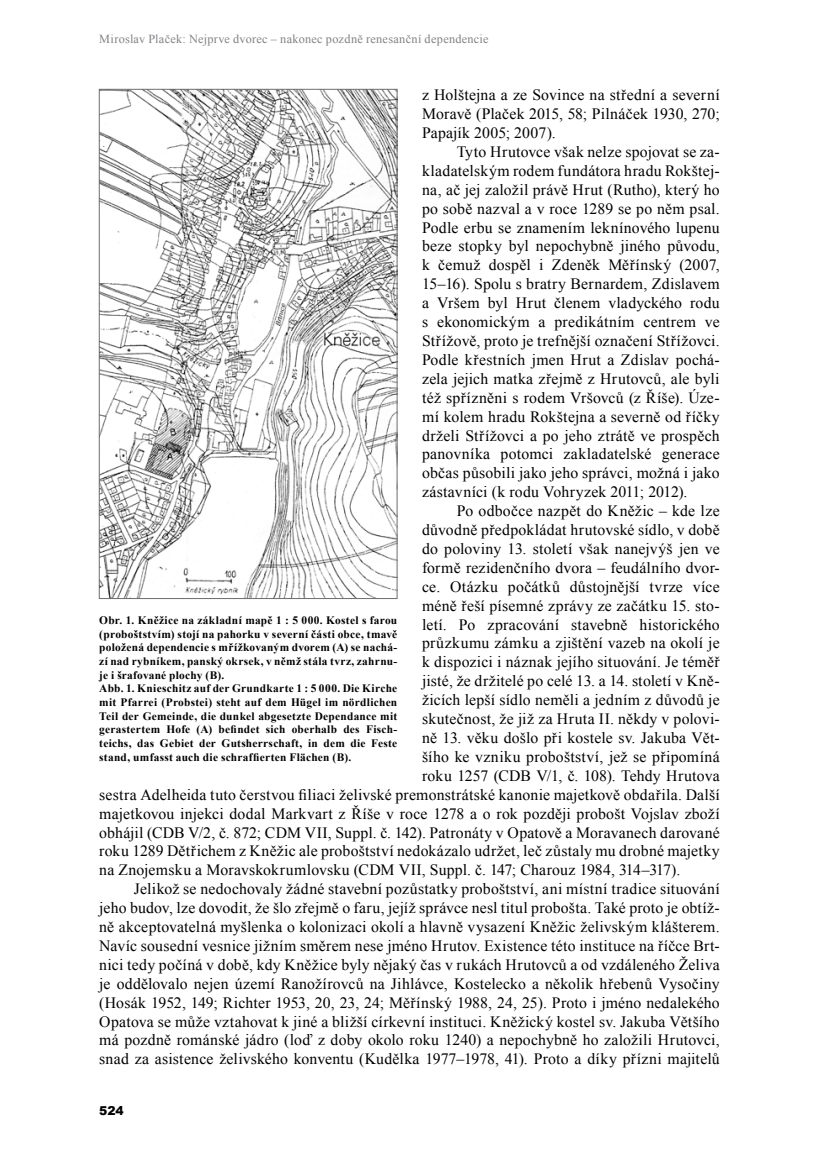
<style>
.page{position:relative;width:819px;height:1171px;background:#fff}
.page>*{position:absolute;margin:0;border:0;box-sizing:border-box;transform-origin:0 0}
.t1{font:15.75px/18.9px "Times New Roman";letter-spacing:.015em;color:#000;text-align:justify}
.t2{font:12.25px "Times New Roman";letter-spacing:.02em;color:#808285}
.t3{font:900 12.25px "Arial";color:#000}
.t4{font:700 11.38px/13.7px "Times New Roman";letter-spacing:.025em;color:#000}
</style>
<div class="page">
<img style="left:101px;top:91px;width:294px;height:506px">
<div style="left:99px;top:89px;width:298px;height:510px;border:1px solid #6d6e71"></div>
<p class="t2" style="left:99px;top:31px;width:391px">Miroslav Plaček: Nejprve dvorec – nakonec pozdně renesanční dependencie</p>
<p class="t1" style="left:422px;top:85px;width:299px">z Holštejna a ze Sovince na střední a severní Moravě (Plaček 2015, 58; Pilnáček 1930, 270; Papajík 2005; 2007).</p>
<p class="t1" style="left:422px;top:142px;width:299px;text-indent:35px">Tyto Hrutovce však nelze spojovat se za&shy;kladatelským rodem fundátora hradu Rokštej&shy;na, ač jej založil právě Hrut (Rutho), který ho po sobě nazval a v roce 1289 se po něm psal.<br>Podle erbu se znamením leknínového lupenu beze stopky byl nepochybně jiného původu, k čemuž dospěl i Zdeněk Měřínský (2007, 15–16). Spolu s bratry Bernardem, Zdislavem a Vršem byl Hrut členem vladyckého rodu s ekonomickým a predikátním centrem ve Střížově, proto je trefnější označení Střížovci.<br>Podle křestních jmen Hrut a Zdislav pochá&shy;zela jejich matka zřejmě z Hrutovců, ale byli též spřízněni s rodem Vršovců (z Říše). Úze&shy;mí kolem hradu Rokštejna a severně od říčky drželi Střížovci a po jeho ztrátě ve prospěch panovníka potomci zakladatelské generace občas působili jako jeho správci, možná i jako zástavníci (k rodu Vohryzek 2011; 2012).</p>
<p class="t1" style="left:457px;top:501px;width:264px">Po odbočce nazpět do Kněžic – kde lze</p>
<p class="t1" style="left:422px;top:520px;width:299px">důvodně předpokládat hrutovské sídlo, v době</p>
<p class="t1" style="left:422px;top:539px;width:299px">do poloviny 13. století však nanejvýš jen ve</p>
<p class="t1" style="left:422px;top:558px;width:299px">formě rezidenčního dvora – feudálního dvor-</p>
<p class="t1" style="left:422px;top:577px;width:299px">ce. Otázku počátků důstojnější tvrze více</p>
<p class="t1" style="left:422px;top:596px;width:299px">méně řeší písemné zprávy ze začátku 15. sto-</p>
<p class="t1" style="left:422px;top:614px;width:299px">letí. Po zpracování stavebně historického</p>
<p class="t1" style="left:422px;top:633px;width:299px">průzkumu zámku a zjištění vazeb na okolí je</p>
<p class="t1" style="left:422px;top:652px;width:299px">k dispozici i náznak jejího situování. Je téměř</p>
<p class="t1" style="left:422px;top:671px;width:299px">jisté, že držitelé po celé 13. a 14. století v Kně-</p>
<p class="t1" style="left:422px;top:690px;width:299px">žicích lepší sídlo neměli a jedním z důvodů je</p>
<p class="t1" style="left:422px;top:709px;width:299px">skutečnost, že již za Hruta II. někdy v polovi-</p>
<p class="t1" style="left:422px;top:728px;width:299px">ně 13. věku došlo při kostele sv. Jakuba Vět-</p>
<p class="t1" style="left:422px;top:747px;width:299px">šího ke vzniku proboštství, jež se připomíná</p>
<p class="t1" style="left:422px;top:766px;width:299px">roku 1257 (CDB V/1, č. 108). Tehdy Hrutova</p>
<p class="t1" style="left:99px;top:785px;width:622px">sestra Adelheida tuto čerstvou filiaci želivské premonstrátské kanonie majetkově obdařila. Další</p>
<p class="t1" style="left:99px;top:803px;width:622px">majetkovou injekci dodal Markvart z Říše v roce 1278 a o rok později probošt Vojslav zboží</p>
<p class="t1" style="left:99px;top:822px;width:622px">obhájil (CDB V/2, č. 872; CDM VII, Suppl. č. 142). Patronáty v Opatově a Moravanech darované</p>
<p class="t1" style="left:99px;top:841px;width:622px">roku 1289 Dětřichem z Kněžic ale proboštství nedokázalo udržet, leč zůstaly mu drobné majetky</p>
<p class="t1" style="left:99px;top:860px;width:582px">na Znojemsku a Moravskokrumlovsku (CDM VII, Suppl. č. 147; Charouz 1984, 314–317).</p>
<p class="t1" style="left:134px;top:879px;width:587px">Jelikož se nedochovaly žádné stavební pozůstatky proboštství, ani místní tradice situování</p>
<p class="t1" style="left:99px;top:898px;width:622px">jeho budov, lze dovodit, že šlo zřejmě o faru, jejíž správce nesl titul probošta. Také proto je obtíž-</p>
<p class="t1" style="left:99px;top:917px;width:622px">ně akceptovatelná myšlenka o kolonizaci okolí a hlavně vysazení Kněžic želivským klášterem.</p>
<p class="t1" style="left:99px;top:936px;width:622px">Navíc sousední vesnice jižním směrem nese jméno Hrutov. Existence této instituce na říčce Brt-</p>
<p class="t1" style="left:99px;top:955px;width:622px">nici tedy počíná v době, kdy Kněžice byly nějaký čas v rukách Hrutovců a od vzdáleného Želiva</p>
<p class="t1" style="left:99px;top:974px;width:622px">je oddělovalo nejen území Ranožírovců na Jihlávce, Kostelecko a několik hřebenů Vysočiny</p>
<p class="t1" style="left:99px;top:992px;width:622px">(Hosák 1952, 149; Richter 1953, 20, 23, 24; Měřínský 1988, 24, 25). Proto i jméno nedalekého</p>
<p class="t1" style="left:99px;top:1011px;width:622px">Opatova se může vztahovat k jiné a bližší církevní instituci. Kněžický kostel sv. Jakuba Většího</p>
<p class="t1" style="left:99px;top:1030px;width:622px">má pozdně románské jádro (loď z doby okolo roku 1240) a nepochybně ho založili Hrutovci,</p>
<p class="t1" style="left:99px;top:1049px;width:622px">snad za asistence želivského konventu (Kudělka 1977–1978, 41). Proto a díky přízni majitelů</p>
<p class="t4" style="left:99px;top:613px;width:299px">Obr. 1. Kněžice na základní mapě 1 : 5 000. Kostel s farou (proboštstvím) stojí na pahorku v severní části obce, tmavě položená dependencie s mřížkovaným dvorem (A) se nachá&shy;zí nad rybníkem, panský okrsek, v němž stála tvrz, zahrnu&shy;je i šrafované plochy (B).<br>Abb. 1. Knieschitz auf der Grundkarte 1 : 5 000. Die Kirche mit Pfarrei (Probstei) steht auf dem Hügel im nördlichen Teil der Gemeinde, die dunkel abgesetzte Dependance mit gerastertem Hofe (A) befindet sich oberhalb des Fisch&shy;teichs, das Gebiet der Gutsherrschaft, in dem die Feste stand, umfasst auch die schraffierten Flächen (B).</p>
<p class="t3" style="left:99px;top:1102px;width:26px">524</p>
</div>
